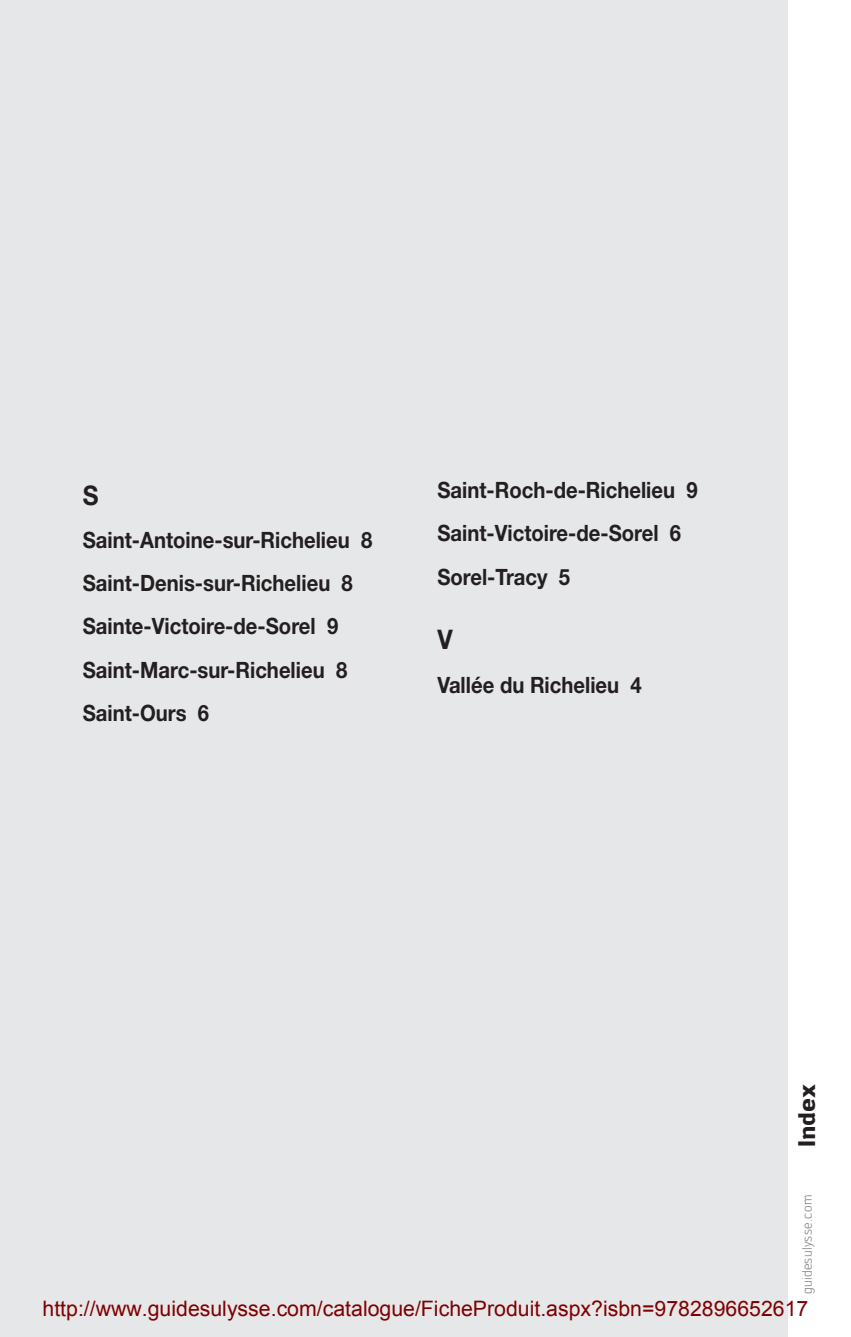
<style>
.page{position:relative;width:851px;height:1337px;background:#fff}
.page>*{position:absolute;margin:0;border:0;box-sizing:border-box;transform-origin:0 0}
.t1{font:700 27px "Helvetica Neue LT Std";color:#231f20;scale:.9 1}
.t2{font:700 23.62px "Engel";color:#231f20}
.t3{font:700 22.5px/43.2px "Helvetica Neue LT Std";color:#231f20;scale:.9 1}
.t4{font:21.38px "Arial";color:#800000}
.t5{font:300 13.5px "Engel";letter-spacing:.03em;color:#6c6d70}
</style>
<div class="page">
<hr style="left:0;top:0;width:2px;height:1336px;background:#e6e7e9">
<div style="left:2px;top:0;width:785px;height:1336px;background:#e6e7e9"></div>
<p class="t1" style="left:83px;top:478px;width:19px">S</p>
<p class="t3" style="left:83px;top:518px;width:323px">Saint-Antoine-sur-Richelieu 8<br>Saint-Denis-sur-Richelieu 8<br>Sainte-Victoire-de-Sorel 9<br>Saint-Marc-sur-Richelieu 8<br>Saint-Ours 6</p>
<p class="t3" style="left:437px;top:468px;width:291px">Saint-Roch-de-Richelieu 9<br>Saint-Victoire-de-Sorel 6<br>Sorel-Tracy 5</p>
<p class="t1" style="left:437px;top:623px;width:19px">V</p>
<p class="t3" style="left:437px;top:662px;width:229px">Vallée du Richelieu 4</p>
<p class="t2" style="left:792px;top:1147px;width:64px;rotate:-90deg">Index</p>
<p class="t5" style="left:799px;top:1294px;width:101px;rotate:-90deg">guidesulysse.com</p>
<p class="t4" style="left:43px;top:1294px;width:767px">http://www.guidesulysse.com/catalogue/FicheProduit.aspx?isbn=9782896652617</p>
</div>
